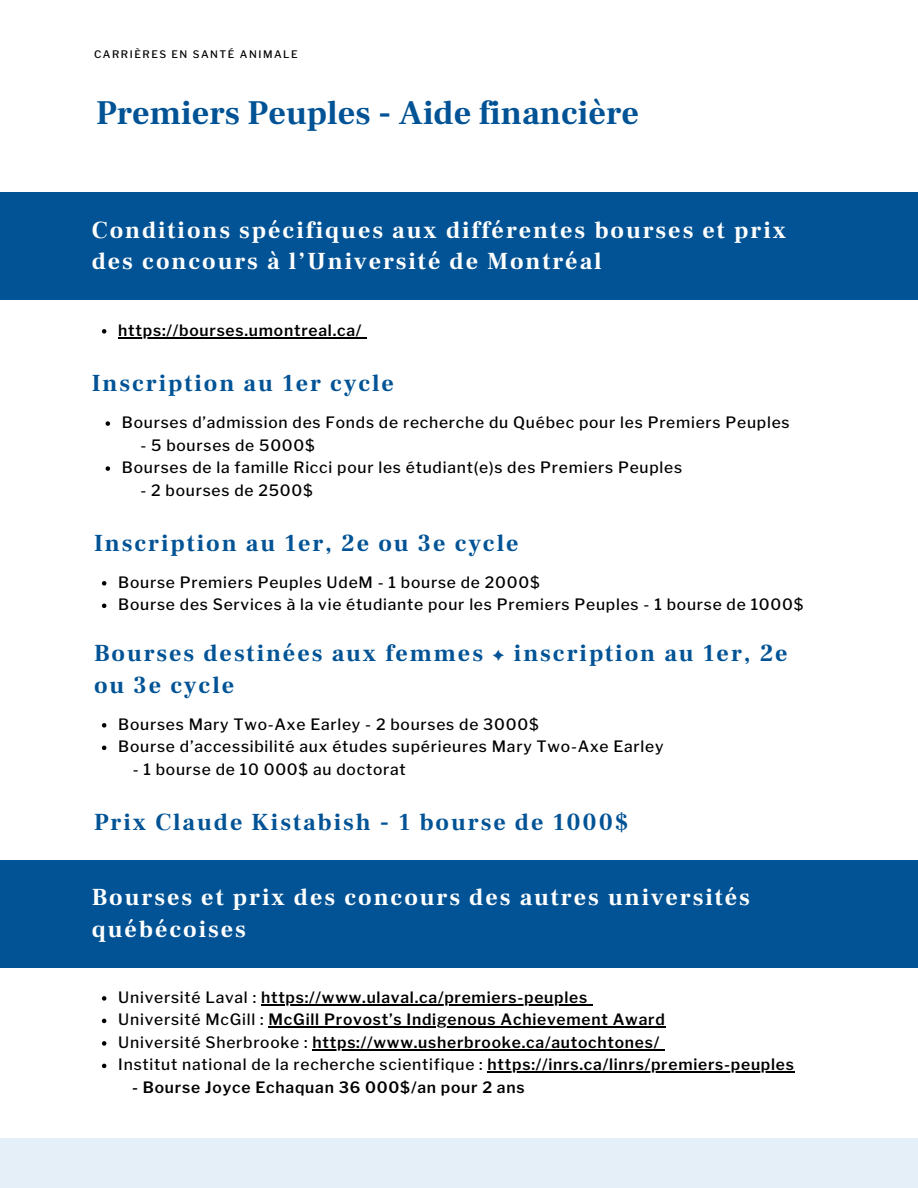
<style>
.page{position:relative;width:918px;height:1188px;background:#fff}
.page>*{position:absolute;margin:0;border:0;box-sizing:border-box;transform-origin:0 0}
.t1{font:700 33.9px "Frank Ruhl Libre";color:#015395}
.t2{font:700 24px/31.5px "Frank Ruhl Libre";letter-spacing:.08em;color:#fff}
.t3{font:700 24px/31.5px "Frank Ruhl Libre";letter-spacing:.08em;color:#015395}
.t4{font:500 15.6px "Libre Franklin";letter-spacing:.05em;color:#000}
.t5{font:600 15.6px "Libre Franklin";letter-spacing:.05em;color:#000}
.t6{font:500 10.35px "Libre Franklin";letter-spacing:.15em;color:#000}
.s1{font-weight:500}
.s2{font-weight:600}
</style>
<div class="page">
<div style="left:0;top:1138px;width:918px;height:50px;background:#e4eff8"></div>
<div style="left:0;top:193px;width:918px;height:107px;background:#015395"></div>
<svg style="left:106px;top:421px;width:4px;height:5px"></svg>
<svg style="left:106px;top:466px;width:4px;height:5px"></svg>
<svg style="left:102px;top:996px;width:4px;height:5px"></svg>
<hr style="left:261px;top:1004px;width:327px;height:1px;background:#000">
<svg style="left:102px;top:1019px;width:4px;height:4px"></svg>
<hr style="left:269px;top:1027px;width:397px;height:1px;background:#000">
<svg style="left:102px;top:1041px;width:4px;height:5px"></svg>
<hr style="left:313px;top:1049px;width:347px;height:1px;background:#000">
<svg style="left:102px;top:1064px;width:4px;height:4px"></svg>
<hr style="left:488px;top:1072px;width:307px;height:1px;background:#000">
<svg style="left:102px;top:329px;width:4px;height:5px"></svg>
<hr style="left:118px;top:337px;width:244px;height:1px;background:#000">
<svg style="left:102px;top:581px;width:4px;height:5px"></svg>
<svg style="left:102px;top:604px;width:4px;height:4px"></svg>
<svg style="left:102px;top:723px;width:4px;height:5px"></svg>
<svg style="left:102px;top:746px;width:4px;height:4px"></svg>
<div style="left:0;top:860px;width:918px;height:108px;background:#015395"></div>
<h1 class="t6" style="left:94px;top:48px;width:205px">CARRIÈRES EN SANTÉ ANIMALE</h1>
<h2 class="t1" style="left:96px;top:92px;width:545px">Premiers Peuples - Aide financière</h2>
<p class="t2" style="left:92px;top:215px;width:696px">Conditions spécifiques aux différentes bourses et prix des concours à l’Université de Montréal</p>
<h2 class="t5" style="left:118px;top:321px;width:245px">https://bourses.umontreal.ca/</h2>
<h3 class="t3" style="left:92px;top:368px;width:304px">Inscription au 1er cycle</h3>
<h2 class="t4" style="left:122px;top:413px;width:669px">Bourses d’admission des Fonds de recherche du Québec pour les Premiers Peuples</h2>
<p class="t4" style="left:140px;top:436px;width:176px">- 5 bourses de 5000$</p>
<h2 class="t4" style="left:122px;top:458px;width:562px">Bourses de la famille Ricci pour les étudiant(e)s des Premiers Peuples</h2>
<p class="t4" style="left:140px;top:481px;width:174px">- 2 bourses de 2500$</p>
<p class="t3" style="left:94px;top:527px;width:426px">Inscription au 1er, 2e ou 3e cycle</p>
<p class="t4" style="left:118px;top:573px;width:423px">Bourse Premiers Peuples UdeM - 1 bourse de 2000$</p>
<p class="t4" style="left:118px;top:595px;width:687px">Bourse des Services à la vie étudiante pour les Premiers Peuples - 1 bourse de 1000$</p>
<h3 class="t3" style="left:94px;top:638px;width:695px">Bourses destinées aux femmes + inscription au 1er, 2e ou 3e cycle</h3>
<p class="t4" style="left:118px;top:715px;width:422px">Bourses Mary Two-Axe Earley - 2 bourses de 3000$</p>
<p class="t4" style="left:118px;top:737px;width:547px">Bourse d’accessibilité aux études supérieures Mary Two-Axe Earley</p>
<h3 class="t4" style="left:133px;top:760px;width:275px">- 1 bourse de 10 000$ au doctorat</h3>
<h2 class="t3" style="left:94px;top:807px;width:536px">Prix Claude Kistabish - 1 bourse de 1000$</h2>
<p class="t2" style="left:92px;top:882px;width:660px">Bourses et prix des concours des autres universités québécoises</p>
<p class="t5" style="left:118px;top:988px;width:470px"><span class="s1">Université Laval :</span> https://www.ulaval.ca/premiers-peuples</p>
<p class="t5" style="left:118px;top:1010px;width:548px"><span class="s1">Université McGill :</span> McGill Provost’s Indigenous Achievement Award</p>
<h2 class="t5" style="left:118px;top:1033px;width:543px"><span class="s1">Université Sherbrooke :</span> https://www.usherbrooke.ca/autochtones/</h2>
<p class="t4" style="left:118px;top:1055px;width:677px">Institut national de la recherche scientifique : <span class="s2">https://inrs.ca/linrs/premiers-peuples</span></p>
<h3 class="t5" style="left:132px;top:1078px;width:394px">- Bourse Joyce Echaquan 36 000$/an pour 2 ans</h3>
</div>
